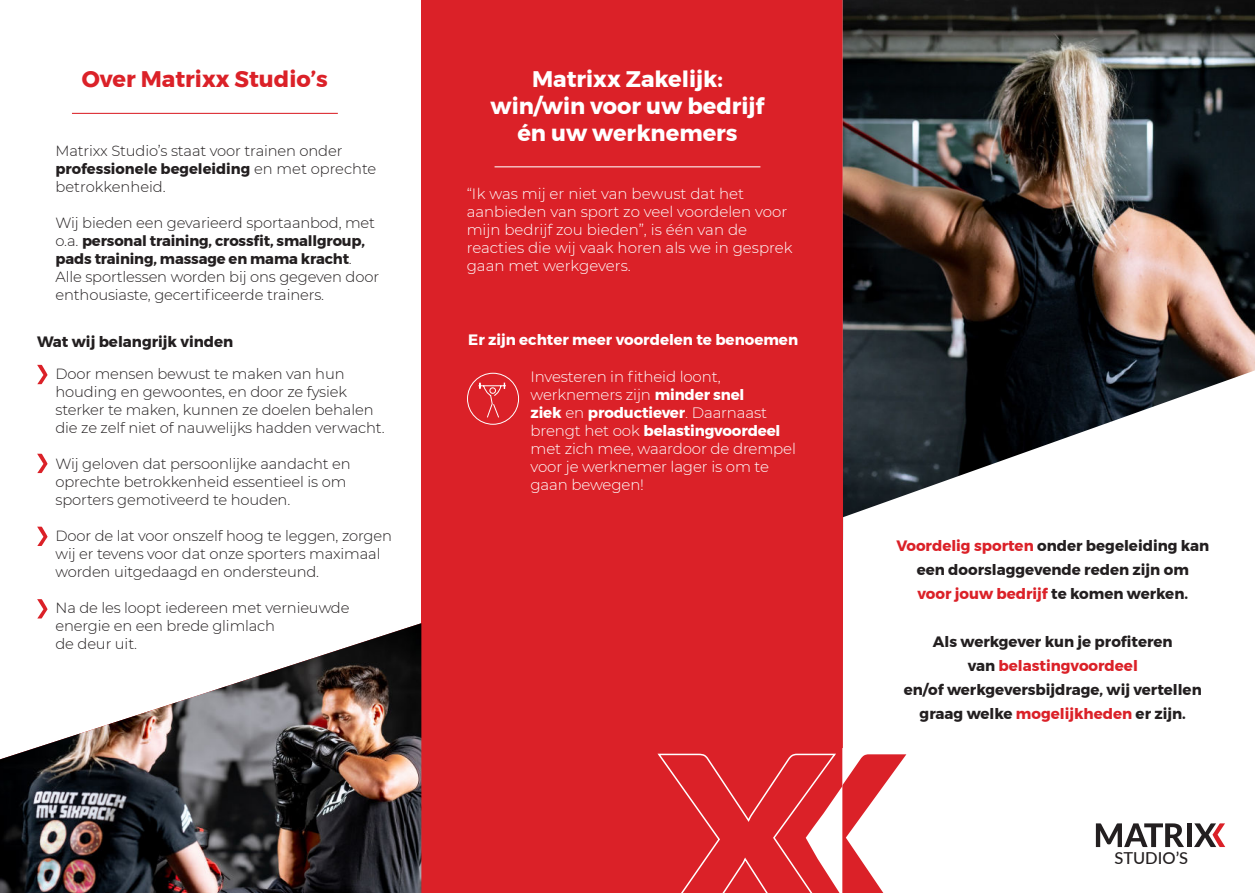
<style>
.page{position:relative;width:1255px;height:893px;background:#fff}
.page>*{position:absolute;margin:0;border:0;box-sizing:border-box;transform-origin:0 0}
.t1{font:700 22.5px/27px "Montserrat";color:#fff;text-align:center}
.t2{font:700 22.5px "Montserrat";color:#db2128}
.t3{font:500 16.5px "Lato";color:#231f20}
.t4{font:300 15px/18px "Montserrat";letter-spacing:-.01em;color:#fff}
.t5{font:700 15px/24px "Montserrat";color:#231f20;text-align:center}
.t6{font:700 15px "Montserrat";color:#fff}
.t7{font:300 14.7px/18px "Montserrat";letter-spacing:-.01em;color:#231f20}
.s1{font-weight:700}
.s2{font-family:"Montserrat Alternates"}
.s3{color:#db2128}
</style>
<div class="page">
<div style="left:421px;top:0;width:421px;height:893px;background:#db2128"></div>
<img style="left:842px;top:0;width:412px;height:370px">
<img style="left:0;top:623px;width:421px;height:270px">
<svg style="left:37px;top:365px;width:11px;height:19px"></svg>
<svg style="left:37px;top:454px;width:11px;height:19px"></svg>
<svg style="left:37px;top:527px;width:11px;height:19px"></svg>
<svg style="left:37px;top:599px;width:11px;height:19px"></svg>
<svg style="left:842px;top:370px;width:412px;height:478px"></svg>
<svg style="left:1095px;top:823px;width:88px;height:24px"></svg>
<div style="left:1186px;top:823px;width:5px;height:24px;background:#231f20"></div>
<svg style="left:1193px;top:823px;width:32px;height:24px"></svg>
<div style="left:467px;top:373px;width:52px;height:52px;border:1px solid #fff;border-radius:50%"></div>
<svg style="left:477px;top:382px;width:29px;height:37px"></svg>
<hr style="left:72px;top:113px;width:266px;height:1px;background:#db2128">
<hr style="left:494px;top:166px;width:266px;height:1px;background:#fff">
<svg style="left:657px;top:743px;width:251px;height:150px"></svg>
<h1 class="t2" style="left:82px;top:69px;width:247px">Over Matrixx Studio’s</h1>
<p class="t7" style="left:55px;top:143px;width:322px">Matrixx Studio’s staat voor trainen onder <span class="s1">professionele begeleiding</span> en met oprechte betrokkenheid<span class="s2">.</span></p>
<p class="t7" style="left:55px;top:215px;width:325px">Wij bieden een gevarieerd sportaanbod, met o.a. <span class="s1">personal training, crossfit, smallgroup, pads training, massage en mama kracht</span>.<br>Alle sportlessen worden bij ons gegeven door enthousiaste, gecertificeerde trainers.</p>
<p class="t5" style="left:37px;top:330px;width:198px">Wat wij belangrijk vinden</p>
<p class="t7" style="left:55px;top:366px;width:330px">Door mensen bewust te maken van hun houding en gewoontes, en door ze fysiek sterker te maken, kunnen ze doelen behalen die ze zelf niet of nauwelijks hadden verwacht.</p>
<p class="t7" style="left:55px;top:456px;width:297px">Wij geloven dat persoonlijke aandacht en oprechte betrokkenheid essentieel is om sporters gemotiveerd te houden.</p>
<p class="t7" style="left:55px;top:528px;width:338px">Door de lat voor onszelf hoog te leggen, zorgen wij er tevens voor dat onze sporters maximaal worden uitgedaagd en ondersteund.</p>
<p class="t7" style="left:55px;top:600px;width:295px">Na de les loopt iedereen met vernieuwde energie en een brede glimlach<br>de deur uit.</p>
<h1 class="t1" style="left:490px;top:67px;width:275px">Matrixx Zakelijk: win/win voor uw bedrijf én uw werknemers</h1>
<p class="t4" style="left:466px;top:186px;width:327px">“Ik was mij er niet van bewust dat het aanbieden van sport zo veel voordelen voor mijn bedrijf zou bieden”, is één van de reacties die wij vaak horen als we in gesprek gaan met werkgevers.</p>
<p class="t6" style="left:468px;top:333px;width:331px">Er zijn echter meer voordelen te benoemen</p>
<p class="t4" style="left:530px;top:368px;width:267px">Investeren in fitheid loont, werknemers zijn <span class="s1">minder snel<br>ziek</span> en <span class="s1">productiever</span>. Daarnaast brengt het ook <span class="s1">belastingvoordeel </span>met zich mee, waardoor de drempel voor je werknemer lager is om te gaan bewegen!</p>
<p class="t5" style="left:896px;top:535px;width:314px"><span class="s3">Voordelig sporten</span> onder begeleiding kan een doorslaggevende reden zijn om<br><span class="s3">voor jouw bedrijf</span> te komen werken.</p>
<p class="t5" style="left:903px;top:630px;width:299px">Als werkgever kun je profiteren<br>van <span class="s3">belastingvoordeel<br></span>en/of werkgeversbijdrage, wij vertellen graag welke <span class="s3">mogelijkheden</span> er zijn.</p>
<p class="t3" style="left:1114px;top:851px;width:75px">STUDIO’S</p>
</div>
